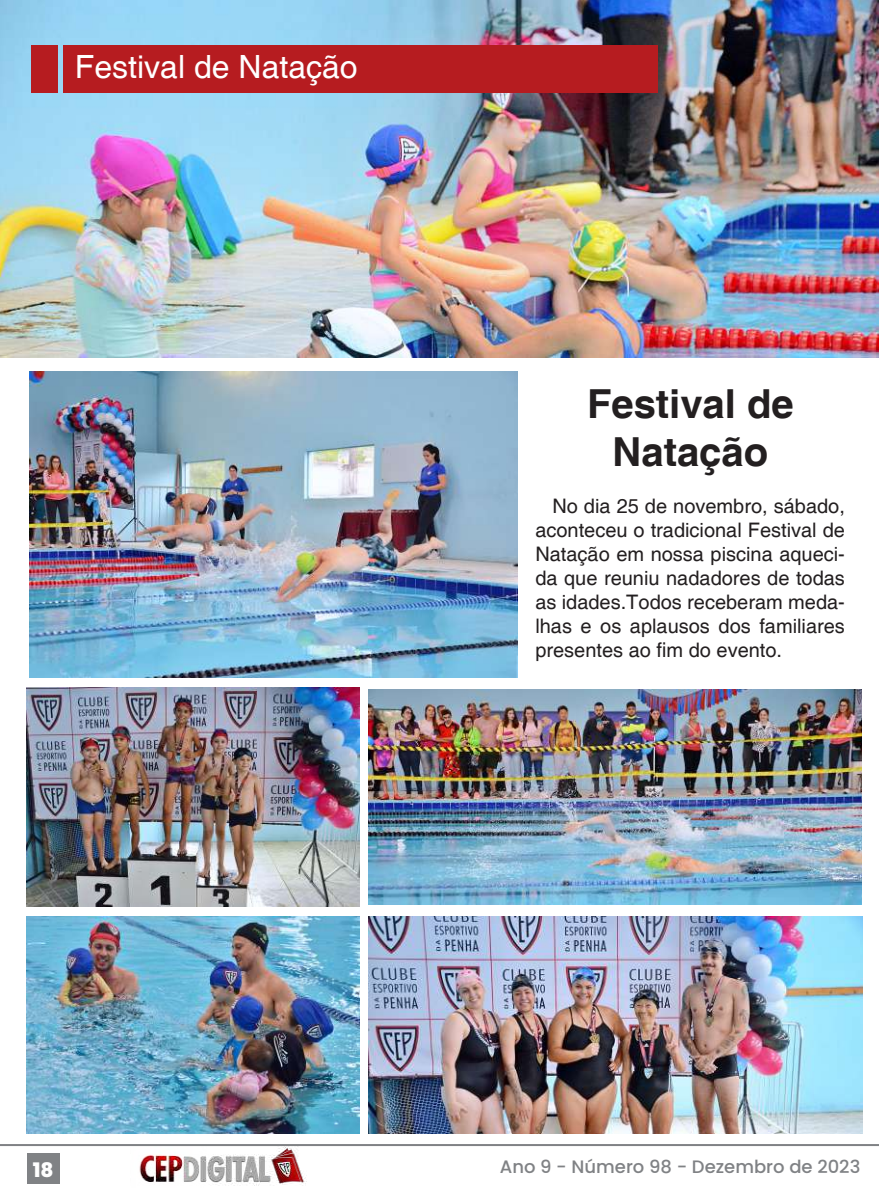
<style>
.page{position:relative;width:879px;height:1191px;background:#fff}
.page>*{position:absolute;margin:0;border:0;box-sizing:border-box;transform-origin:0 0}
.t1{font:700 40px/48px "Helvetica";color:#231f20;text-align:center}
.t2{font:32px "Helvetica";color:#fff}
.t3{font:20px/24px "Helvetica";color:#231f20;text-align:justify}
.t4{font:800 20px "Poppins";color:#fff}
.t5{font:500 18px "Poppins";color:#808285}
</style>
<div class="page">
<div style="left:27px;top:1152px;width:33px;height:31px;background:#808285"></div>
<img style="left:139px;top:1146px;width:168px;height:40px">
<hr style="left:0;top:1144px;width:879px;height:2px;background:#808285">
<img style="left:29px;top:371px;width:489px;height:307px">
<img style="left:27px;top:917px;width:333px;height:216px">
<img style="left:0;top:0;width:879px;height:357px">
<div style="left:63px;top:45px;width:595px;height:47px;background:#b61c20"></div>
<div style="left:31px;top:45px;width:26px;height:47px;background:#b61c20"></div>
<img style="left:368px;top:689px;width:493px;height:215px">
<img style="left:368px;top:917px;width:495px;height:216px">
<img style="left:27px;top:688px;width:333px;height:218px">
<h2 class="t2" style="left:75px;top:48px;width:284px">Festival de Natação</h2>
<h1 class="t1" style="left:587px;top:381px;width:208px">Festival de<br>Natação</h1>
<p class="t3" style="left:535px;top:494px;width:311px;text-indent:17px">No dia 25 de novembro, sábado, aconteceu o tradicional Festival de Natação em nossa piscina aqueci&shy;da que reuniu nadadores de todas as idades.Todos receberam meda&shy;lhas e os aplausos dos familiares presentes ao fim do evento.</p>
<p class="t4" style="left:33px;top:1158px;width:22px">18</p>
<p class="t5" style="left:500px;top:1156px;width:362px">Ano 9 - Número 98 - Dezembro de 2023</p>
</div>
